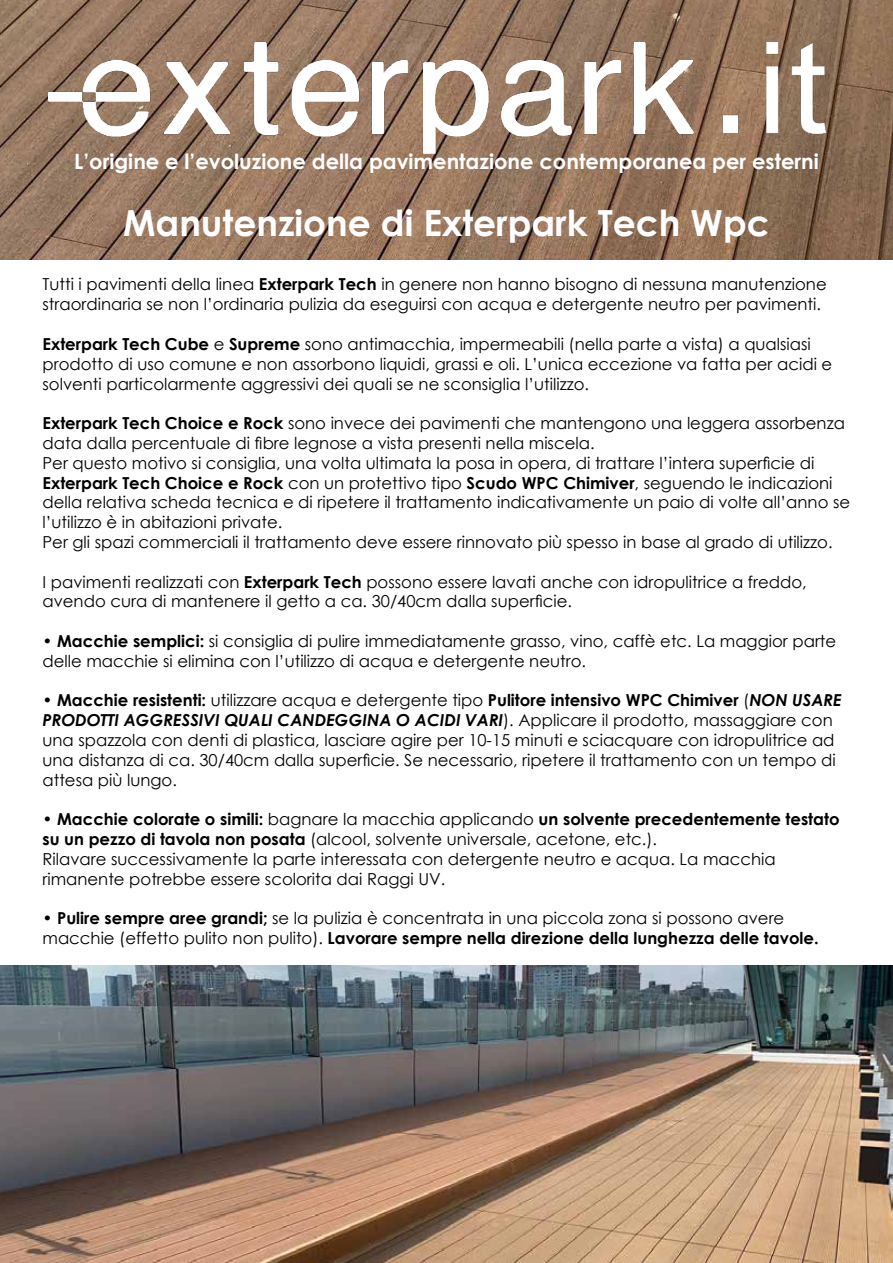
<style>
.page{position:relative;width:893px;height:1263px;background:#fff}
.page>*{position:absolute;margin:0;border:0;box-sizing:border-box;transform-origin:0 0}
.t1{font:700 36px "Century Gothic";color:#fff}
.t2{font:700 21px "Century Gothic";color:#fff}
.t3{font:16.5px/19.8px "Century Gothic";color:#000}
.s1{font-weight:700}
.s2{font-weight:700;font-style:italic}
</style>
<div class="page">
<img style="left:0;top:0;width:893px;height:259px">
<img style="left:0;top:965px;width:893px;height:298px">
<img style="left:49px;top:42px;width:795px;height:111px">
<p class="t2" style="left:74px;top:145px;width:746px">L’origine e l’evoluzione della pavimentazione contemporanea per esterni</p>
<h1 class="t1" style="left:123px;top:196px;width:648px">Manutenzione di Exterpark Tech Wpc</h1>
<p class="t3" style="left:43px;top:274px;width:786px">Tutti i pavimenti della linea <span class="s1">Exterpark Tech</span> in genere non hanno bisogno di nessuna manutenzione straordinaria se non l’ordinaria pulizia da eseguirsi con acqua e detergente neutro per pavimenti.</p>
<p class="t3" style="left:43px;top:334px;width:791px"><span class="s1">Exterpark Tech Cube</span> e <span class="s1">Supreme</span> sono antimacchia, impermeabili (nella parte a vista) a qualsiasi prodotto di uso comune e non assorbono liquidi, grassi e oli. L’unica eccezione va fatta per acidi e solventi particolarmente aggressivi dei quali se ne sconsiglia l’utilizzo.</p>
<p class="t3" style="left:43px;top:413px;width:809px"><span class="s1">Exterpark Tech Choice e Rock</span> sono invece dei pavimenti che mantengono una leggera assorbenza data dalla percentuale di fibre legnose a vista presenti nella miscela.<br>Per questo motivo si consiglia, una volta ultimata la posa in opera, di trattare l’intera superficie di <span class="s1">Exterpark Tech Choice e Rock</span> con un protettivo tipo <span class="s1">Scudo WPC Chimiver</span>, seguendo le indicazioni della relativa scheda tecnica e di ripetere il trattamento indicativamente un paio di volte all’anno se l’utilizzo è in abitazioni private.<br>Per gli spazi commerciali il trattamento deve essere rinnovato più spesso in base al grado di utilizzo.</p>
<p class="t3" style="left:43px;top:571px;width:766px">I pavimenti realizzati con <span class="s1">Exterpark Tech</span> possono essere lavati anche con idropulitrice a freddo, avendo cura di mantenere il getto a ca. 30/40cm dalla superficie.</p>
<p class="t3" style="left:43px;top:631px;width:795px">• <span class="s1">Macchie semplici:</span> si consiglia di pulire immediatamente grasso, vino, caffè etc. La maggior parte delle macchie si elimina con l’utilizzo di acqua e detergente neutro.</p>
<p class="t3" style="left:43px;top:690px;width:801px">• <span class="s1">Macchie resistenti:</span> utilizzare acqua e detergente tipo <span class="s1">Pulitore intensivo WPC Chimiver</span> (<span class="s2">NON USARE PRODOTTI AGGRESSIVI QUALI CANDEGGINA O ACIDI VARI</span>). Applicare il prodotto, massaggiare con una spazzola con denti di plastica, lasciare agire per 10-15 minuti e sciacquare con idropulitrice ad una distanza di ca. 30/40cm dalla superficie. Se necessario, ripetere il trattamento con un tempo di attesa più lungo.</p>
<p class="t3" style="left:43px;top:809px;width:799px">• <span class="s1">Macchie colorate o simili:</span> bagnare la macchia applicando <span class="s1">un solvente precedentemente testato su un pezzo di tavola non posata</span> (alcool, solvente universale, acetone, etc.).<br>Rilavare successivamente la parte interessata con detergente neutro e acqua. La macchia rimanente potrebbe essere scolorita dai Raggi UV.</p>
<p class="t3" style="left:43px;top:908px;width:778px">• <span class="s1">Pulire sempre aree grandi;</span> se la pulizia è concentrata in una piccola zona si possono avere macchie (effetto pulito non pulito). <span class="s1">Lavorare sempre nella direzione della lunghezza delle tavole.</span></p>
</div>
